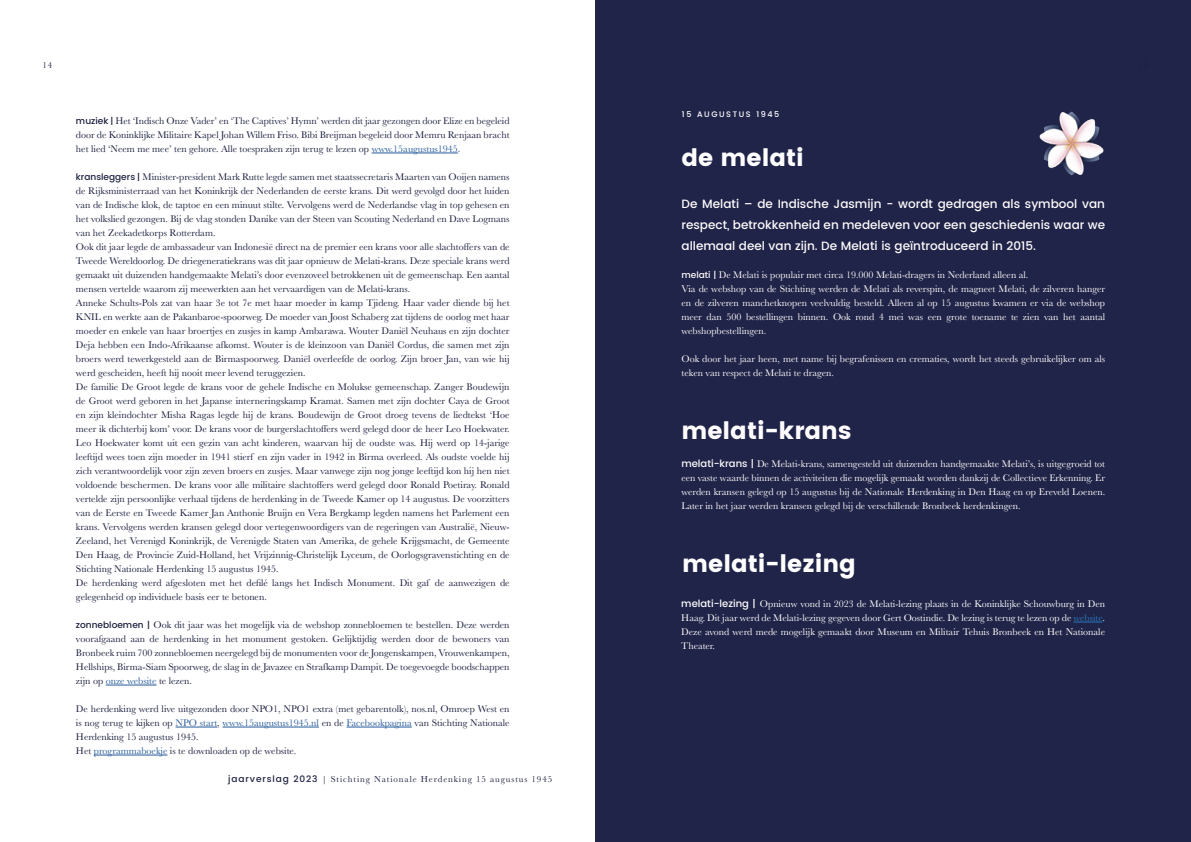
<style>
.page{position:relative;width:1191px;height:842px;background:#fff}
.page>*{position:absolute;margin:0;border:0;box-sizing:border-box;transform-origin:0 0}
.t1{font:700 24px "Poppins";color:#fff}
.t2{font:700 24px "Poppins";color:#fffcfd}
.t3{font:500 12px/21px "Poppins";color:#fffcfd;text-align:justify}
.t4{font:10px/14px "Baskerville";color:#1c1f3f;text-align:justify}
.t5{font:10px/14px "Baskerville";color:#fffcfd}
.t6{font:10px/14px "Baskerville";color:#fff;text-align:justify}
.t7{font:9px "Baskerville";letter-spacing:.1em;color:#1c1f3f}
.t8{font:500 8px "Poppins";letter-spacing:.2em;color:#fff}
.s1{font-family:"Poppins";font-weight:500;font-size:9px}
.s2{color:#275b9b}
.s3{font-family:"Poppins";font-weight:500}
.s4{color:#2977bc}
.s5{color:#fffcfd}
</style>
<div class="page">
<div style="left:595px;top:0;width:596px;height:842px;background:#202448"></div>
<hr style="left:372px;top:153px;width:86px;height:1px;background:#275b9b">
<hr style="left:106px;top:685px;width:50px;height:1px;background:#275b9b">
<hr style="left:176px;top:727px;width:41px;height:1px;background:#275b9b">
<hr style="left:222px;top:727px;width:97px;height:1px;background:#275b9b">
<hr style="left:346px;top:727px;width:66px;height:1px;background:#275b9b">
<hr style="left:94px;top:755px;width:73px;height:1px;background:#275b9b">
<img style="left:1039px;top:111px;width:65px;height:65px">
<svg style="left:1073px;top:622px;width:29px;height:1px"></svg>
<p class="t7" style="left:43px;top:59px;width:11px">14</p>
<p class="t4" style="left:76px;top:114px;width:435px"><span class="s1">muziek |</span> Het ‘Indisch Onze Vader’ en ‘The Captives’ Hymn’ werden dit jaar gezongen door Elize en begeleid door de Koninklijke Militaire Kapel Johan Willem Friso. Bibi Breijman begeleid door Memru Renjaan bracht het lied ‘Neem me mee’ ten gehore. Alle toespraken zijn terug te lezen op <span class="s2">www.15augustus1945</span>.</p>
<p class="t4" style="left:76px;top:170px;width:435px;text-align:left"><span class="s1">kransleggers |</span> Minister-president Mark Rutte legde samen met staatssecretaris Maarten van Ooijen namens de Rijksministerraad van het Koninkrijk der Nederlanden de eerste krans. Dit werd gevolgd door het luiden van de Indische klok, de taptoe en een minuut stilte. Vervolgens werd de Nederlandse vlag in top gehesen en het volkslied gezongen. Bij de vlag stonden Danike van der Steen van Scouting Nederland en Dave Logmans van het Zeekadetkorps Rotterdam.<br>Ook dit jaar legde de ambassadeur van Indonesië direct na de premier een krans voor alle slachtoffers van de Tweede Wereldoorlog. De driegeneratiekrans was dit jaar opnieuw de Melati-krans. Deze speciale krans werd gemaakt uit duizenden handgemaakte Melati’s door evenzoveel betrokkenen uit de gemeenschap. Een aantal mensen vertelde waarom zij meewerkten aan het vervaardigen van de Melati-krans.<br>Anneke Schults-Pols zat van haar 3e tot 7e met haar moeder in kamp Tjideng. Haar vader diende bij het KNIL en werkte aan de Pakanbaroe-spoorweg. De moeder van Joost Schaberg zat tijdens de oorlog met haar moeder en enkele van haar broertjes en zusjes in kamp Ambarawa. Wouter Daniël Neuhaus en zijn dochter Deja hebben een Indo-Afrikaanse afkomst. Wouter is de kleinzoon van Daniël Cordus, die samen met zijn broers werd tewerkgesteld aan de Birmaspoorweg. Daniël overleefde de oorlog. Zijn broer Jan, van wie hij werd gescheiden, heeft hij nooit meer levend teruggezien.<br>De familie De Groot legde de krans voor de gehele Indische en Molukse gemeenschap. Zanger Boudewijn de Groot werd geboren in het Japanse interneringskamp Kramat. Samen met zijn dochter Caya de Groot en zijn kleindochter Misha Ragas legde hij de krans. Boudewijn de Groot droeg tevens de liedtekst ‘Hoe meer ik dichterbij kom’ voor. De krans voor de burgerslachtoffers werd gelegd door de heer Leo Hoekwater.<br>Leo Hoekwater komt uit een gezin van acht kinderen, waarvan hij de oudste was. Hij werd op 14-jarige leeftijd wees toen zijn moeder in 1941 stierf en zijn vader in 1942 in Birma overleed. Als oudste voelde hij zich verantwoordelijk voor zijn zeven broers en zusjes. Maar vanwege zijn nog jonge leeftijd kon hij hen niet voldoende beschermen. De krans voor alle militaire slachtoffers werd gelegd door Ronald Poetiray. Ronald vertelde zijn persoonlijke verhaal tijdens de herdenking in de Tweede Kamer op 14 augustus. De voorzitters van de Eerste en Tweede Kamer Jan Anthonie Bruijn en Vera Bergkamp legden namens het Parlement een krans. Vervolgens werden kransen gelegd door vertegenwoordigers van de regeringen van Australië, Nieuw-Zeeland, het Verenigd Koninkrijk, de Verenigde Staten van Amerika, de gehele Krijgsmacht, de Gemeente Den Haag, de Provincie Zuid-Holland, het Vrijzinnig-Christelijk Lyceum, de Oorlogsgravenstichting en de Stichting Nationale Herdenking 15 augustus 1945.<br>De herdenking werd afgesloten met het defilé langs het Indisch Monument. Dit gaf de aanwezigen de gelegenheid op individuele basis eer te betonen.</p>
<p class="t4" style="left:76px;top:618px;width:435px"><span class="s1">zonnebloemen |</span> Ook dit jaar was het mogelijk via de webshop zonnebloemen te bestellen. Deze werden voorafgaand aan de herdenking in het monument gestoken. Gelijktijdig werden door de bewoners van Bronbeek ruim 700 zonnebloemen neergelegd bij de monumenten voor de Jongenskampen, Vrouwenkampen, Hellships, Birma-Siam Spoorweg, de slag in de Javazee en Strafkamp Dampit. De toegevoegde boodschappen zijn op <span class="s2">onze website</span> te lezen.</p>
<p class="t4" style="left:76px;top:702px;width:435px;text-align:left">De herdenking werd live uitgezonden door NPO1, NPO1 extra (met gebarentolk), nos.nl, Omroep West en is nog terug te kijken op <span class="s2">NPO start</span>, <span class="s2">www.15augustus1945.nl</span> en de <span class="s2">Facebookpagina</span> van Stichting Nationale Herdenking 15 augustus 1945.<br>Het <span class="s2">programmaboekje</span> is te downloaden op de website.</p>
<p class="t7" style="left:228px;top:773px;width:325px"><span class="s3">jaarverslag 2023</span> | Stichting Nationale Herdenking 15 augustus 1945</p>
<p class="t8" style="left:682px;top:108px;width:99px">15 AUGUSTUS 1945</p>
<h1 class="t1" style="left:681px;top:144px;width:124px">de melati</h1>
<p class="t3" style="left:681px;top:194px;width:425px">De Melati – de Indische Jasmijn - wordt gedragen als symbool van respect, betrokkenheid en medeleven voor een geschiedenis waar we allemaal deel van zijn. De Melati is geïntroduceerd in 2015.</p>
<p class="t5" style="left:681px;top:268px;width:425px"><span class="s1">melati |</span> De Melati is populair met circa 19.000 Melati-dragers in Nederland alleen al.<br>Via de webshop van de Stichting werden de Melati als reverspin, de magneet Melati, de zilveren hanger en de zilveren manchetknopen veelvuldig besteld. Alleen al op 15 augustus kwamen er via de webshop meer dan 500 bestellingen binnen. Ook rond 4 mei was een grote toename te zien van het aantal webshopbestellingen.</p>
<p class="t5" style="left:681px;top:352px;width:425px">Ook door het jaar heen, met name bij begrafenissen en crematies, wordt het steeds gebruikelijker om als teken van respect de Melati te dragen.</p>
<h1 class="t2" style="left:681px;top:417px;width:171px">melati-krans</h1>
<p class="t5" style="left:681px;top:457px;width:425px;text-align:justify"><span class="s3">melati-krans |</span> De Melati-krans, samengesteld uit duizenden handgemaakte Melati’s, is uitgegroeid tot een vaste waarde binnen de activiteiten die mogelijk gemaakt worden dankzij de Collectieve Erkenning. Er werden kransen gelegd op 15 augustus bij de Nationale Herdenking in Den Haag en op Ereveld Loenen.<br>Later in het jaar werden kransen gelegd bij de verschillende Bronbeek herdenkingen.</p>
<h1 class="t1" style="left:682px;top:550px;width:175px">melati-lezing</h1>
<p class="t6" style="left:681px;top:597px;width:425px"><span class="s3">melati-lezing |</span> Opnieuw vond in 2023 de Melati-lezing plaats in de Koninklijke Schouwburg in Den Haag. Dit jaar werd de Melati-lezing gegeven door Gert Oostindie. De lezing is terug te lezen op de <span class="s4">website</span><span class="s5">.<br>Deze avond werd mede mogelijk gemaakt door Museum en Militair Tehuis Bronbeek en Het Nationale Theater.</span></p>
</div>
